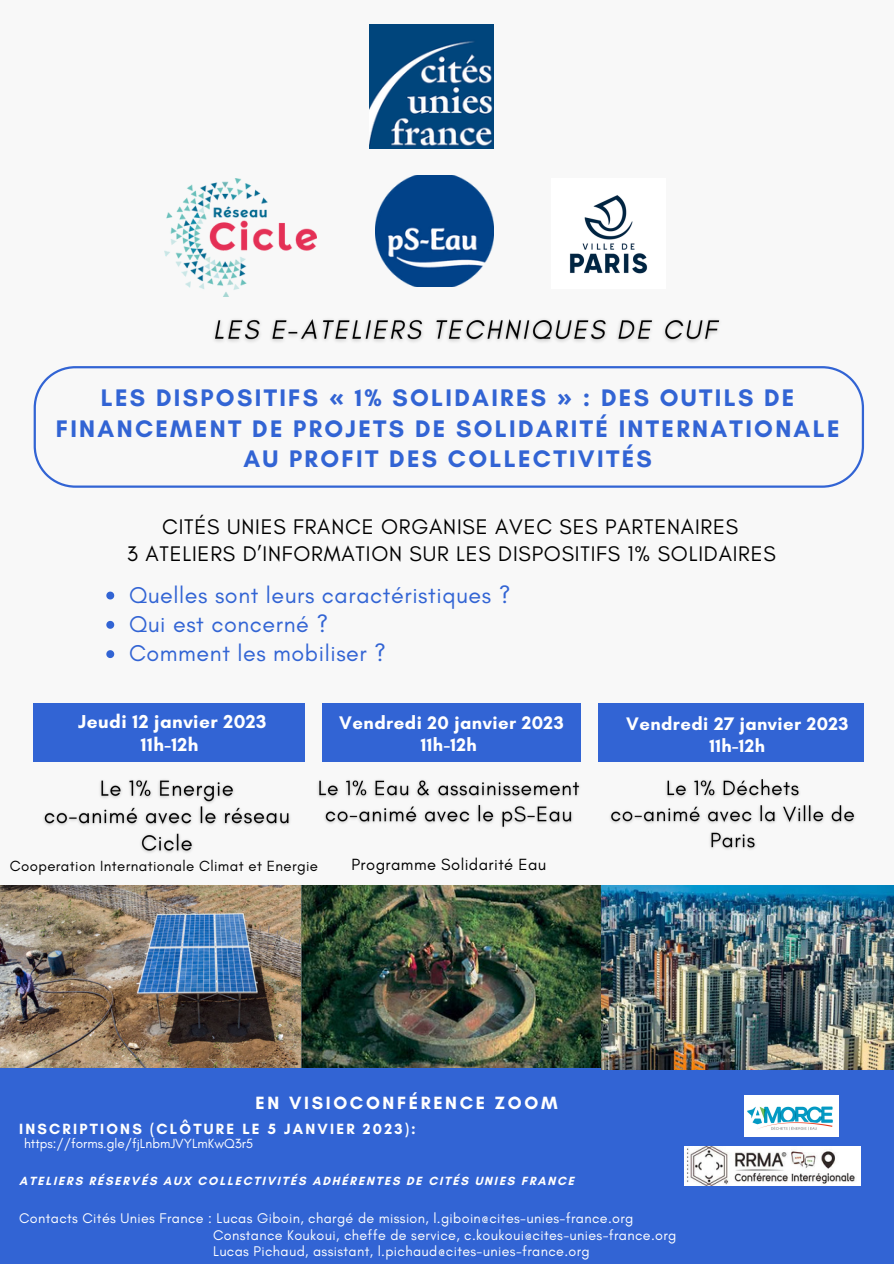
<style>
.page{position:relative;width:894px;height:1264px;background:#fff}
.page>*{position:absolute;margin:0;border:0;box-sizing:border-box;transform-origin:0 0}
.t1{font:700 24.45px/30.5px "Glacial Indifference";letter-spacing:.095em;color:#3264d4;text-align:center}
.t2{font:23.25px/29.2px "Glacial Indifference";letter-spacing:.025em;color:#3264d4}
.t3{font:21.6px/27px "Glacial Indifference";letter-spacing:.035em;color:#000;text-align:center}
.t4{font:700 19.05px/23.7px "Glacial Indifference";letter-spacing:.025em;color:#fff;text-align:center}
.t5{font:700 18.6px/22.5px "Glacial Indifference";letter-spacing:.025em;color:#fff;text-align:center}
.t6{font:700 18.45px/22.5px "Glacial Indifference";letter-spacing:.025em;color:#fff;text-align:center}
.t7{font:700 18.15px "Glacial Indifference";letter-spacing:.145em;color:#fff}
.t8{font:16.5px "Glacial Indifference";letter-spacing:.025em;color:#000}
.t9{font:700 15.15px "Glacial Indifference";letter-spacing:.145em;color:#fff}
.t10{font:15px "Glacial Indifference";letter-spacing:.025em;color:#000}
.t11{font:14.25px/17px "Glacial Indifference";letter-spacing:.025em;color:#fff}
.t12{font:13.5px "Glacial Indifference";color:#fff}
.t13{font:700 12.15px "Glacial Indifference";letter-spacing:.145em;color:#fff}
.s1{font-family:"Noto Sans"}
</style>
<div class="page">
<div style="left:0;top:0;width:893px;height:1263px;background:#f8f8f8"></div>
<svg style="left:106px;top:591px;width:8px;height:8px"></svg>
<svg style="left:106px;top:621px;width:8px;height:7px"></svg>
<svg style="left:106px;top:650px;width:8px;height:8px"></svg>
<div style="left:0;top:1067px;width:893px;height:196px;background:#3264d4"></div>
<div style="left:34px;top:703px;width:271px;height:58px;background:#3264d4"></div>
<div style="left:322px;top:703px;width:258px;height:58px;background:#3264d4"></div>
<div style="left:597px;top:703px;width:266px;height:58px;background:#3264d4"></div>
<img style="left:369px;top:24px;width:124px;height:124px">
<img style="left:376px;top:176px;width:117px;height:110px">
<img style="left:165px;top:178px;width:152px;height:118px">
<img style="left:0;top:885px;width:601px;height:182px">
<svg style="left:34px;top:366px;width:829px;height:122px"></svg>
<img style="left:601px;top:885px;width:292px;height:184px">
<img style="left:570px;top:195px;width:77px;height:79px">
<img style="left:744px;top:1095px;width:94px;height:41px">
<img style="left:684px;top:1146px;width:176px;height:39px">
<img style="left:43px;top:780px;width:247px;height:73px">
<img style="left:318px;top:780px;width:262px;height:48px">
<img style="left:610px;top:779px;width:245px;height:71px">
<img style="left:214px;top:319px;width:506px;height:23px">
<h1 class="t1" style="left:56px;top:382px;width:785px">LES DISPOSITIFS <span class="s1">«</span> 1% SOLIDAIRES <span class="s1">»</span> : DES OUTILS DE<br>FINANCEMENT DE PROJETS DE SOLIDARITÉ INTERNATIONALE<br>AU PROFIT DES COLLECTIVITÉS</h1>
<h3 class="t3" style="left:127px;top:512px;width:650px">CITÉS UNIES FRANCE ORGANISE AVEC SES PARTENAIRES<br>3 ATELIERS D’INFORMATION SUR LES DISPOSITIFS 1% SOLIDAIRES</h3>
<h2 class="t2" style="left:129px;top:580px;width:383px">Quelles sont leurs caractéristiques ?<br>Qui est concerné ?<br>Comment les mobiliser ?</h2>
<h3 class="t4" style="left:78px;top:709px;width:190px">Jeudi 12 janvier 2023<br>11h-12h</h3>
<h3 class="t5" style="left:339px;top:711px;width:226px">Vendredi 20 janvier 2023<br>11h-12h</h3>
<p class="t6" style="left:626px;top:712px;width:224px">Vendredi 27 janvier 2023<br>11h-12h</p>
<p class="t10" style="left:10px;top:856px;width:310px">Cooperation Internationale Climat et Energie</p>
<p class="t8" style="left:351px;top:854px;width:196px">Programme Solidarité Eau</p>
<p class="t7" style="left:255px;top:1091px;width:303px">EN VISIOCONFÉRENCE ZOOM</p>
<p class="t9" style="left:19px;top:1119px;width:398px">INSCRIPTIONS (CLÔTURE LE 5 JANVIER 2023):</p>
<p class="t13" style="left:19px;top:1173px;width:556px">ATELIERS RÉSERVÉS AUX COLLECTIVITÉS ADHÉRENTES DE CITÉS UNIES FRANCE</p>
<p class="t11" style="left:213px;top:1209px;width:464px;text-indent:-194px">Contacts Cités Unies France : Lucas Giboin, chargé de mission, l.giboin@cites-unies-france.org<br>Constance Koukoui, cheffe de service, c.koukoui@cites-unies-france.org<br>Lucas Pichaud, assistant, l.pichaud@cites-unies-france.org</p>
<p class="t12" style="left:24px;top:1135px;width:231px">https://forms.gle/fjLnbmJVYLmKwQ3r5</p>
</div>
